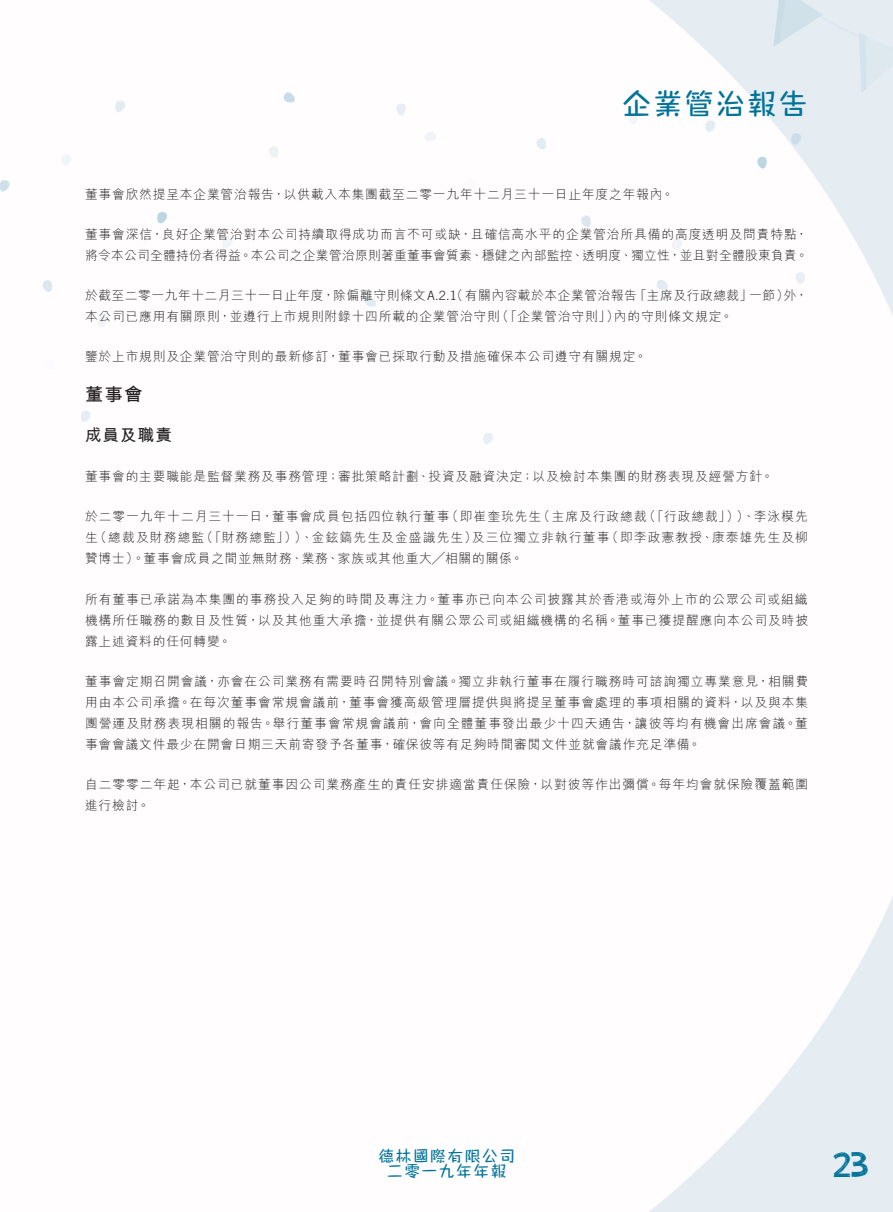
<style>
.page{position:relative;width:893px;height:1212px;background:#fff}
.page>*{position:absolute;margin:0;border:0;box-sizing:border-box;transform-origin:0 0}
.t1{font:36px "appleberry";color:#007398}
.t2{font:500 30px "M Comic HK";letter-spacing:.045em;color:#007398}
.t3{font:700 18px "M Hei HK";color:#231f20}
.t4{font:700 16.5px "M Hei HK";letter-spacing:.065em;color:#231f20}
.t5{font:500 16.2px/15.8px "M Comic HK";letter-spacing:.07em;color:#007398;text-align:center}
.t6{font:300 12.75px/21px "M Hei HK";letter-spacing:.065em;color:#231f20;text-align:justify}
.t7{font:300 12.75px/21px "M Hei HK";letter-spacing:.04em;color:#231f20}
.s1{font-family:"Trade Gothic LT Std"}
</style>
<div class="page">
<img style="left:0;top:0;width:893px;height:1212px">
<h2 class="t2" style="left:621px;top:85px;width:188px">企業管治報告</h2>
<p class="t6" style="left:85px;top:183px;width:590px">董事會欣然提呈本企業管治報告，以供載入本集團截至二零一九年十二月三十一日止年度之年報內。</p>
<p class="t6" style="left:85px;top:223px;width:725px">董事會深信，良好企業管治對本公司持續取得成功而言不可或缺，且確信高水平的企業管治所具備的高度透明及問責特點，將令本公司全體持份者得益。本公司之企業管治原則著重董事會質素、穩健之內部監控、透明度、獨立性，並且對全體股東負責。</p>
<p class="t7" style="left:85px;top:284px;width:724px">於截至二零一九年十二月三十一日止年度，除偏離守則條文<span class="s1">A.2.1</span>（有關內容載於本企業管治報告「主席及行政總裁」一節）外，本公司已應用有關原則，並遵行上市規則附錄十四所載的企業管治守則（「企業管治守則」）內的守則條文規定。</p>
<p class="t6" style="left:85px;top:346px;width:563px">鑒於上市規則及企業管治守則的最新修訂，董事會已採取行動及措施確保本公司遵守有關規定。</p>
<h3 class="t3" style="left:85px;top:381px;width:59px">董事會</h3>
<p class="t4" style="left:85px;top:423px;width:88px">成員及職責</p>
<p class="t6" style="left:85px;top:466px;width:690px">董事會的主要職能是監督業務及事務管理；審批策略計劃、投資及融資決定；以及檢討本集團的財務表現及經營方針。</p>
<p class="t6" style="left:85px;top:506px;width:724px">於二零一九年十二月三十一日，董事會成員包括四位執行董事（即崔奎玧先生（主席及行政總裁（「行政總裁」））、李泳模先生（總裁及財務總監（「財務總監」））、金鉉鎬先生及金盛識先生）及三位獨立非執行董事（即李政憲教授、康泰雄先生及柳贊博士）。董事會成員之間並無財務、業務、家族或其他重大╱相關的關係。</p>
<p class="t6" style="left:85px;top:588px;width:725px">所有董事已承諾為本集團的事務投入足夠的時間及專注力。董事亦已向本公司披露其於香港或海外上市的公眾公司或組織機構所任職務的數目及性質，以及其他重大承擔，並提供有關公眾公司或組織機構的名稱。董事已獲提醒應向本公司及時披露上述資料的任何轉變。</p>
<p class="t6" style="left:85px;top:670px;width:725px">董事會定期召開會議，亦會在公司業務有需要時召開特別會議。獨立非執行董事在履行職務時可諮詢獨立專業意見，相關費用由本公司承擔。在每次董事會常規會議前，董事會獲高級管理層提供與將提呈董事會處理的事項相關的資料，以及與本集團營運及財務表現相關的報告。舉行董事會常規會議前，會向全體董事發出最少十四天通告，讓彼等均有機會出席會議。董事會會議文件最少在開會日期三天前寄發予各董事，確保彼等有足夠時間審閱文件並就會議作充足準備。</p>
<p class="t6" style="left:85px;top:773px;width:725px">自二零零二年起，本公司已就董事因公司業務產生的責任安排適當責任保險，以對彼等作出彌償。每年均會就保險覆蓋範圍進行檢討。</p>
<p class="t5" style="left:378px;top:1147px;width:139px">德林國際有限公司二零一九年年報</p>
<h1 class="t1" style="left:834px;top:1139px;width:36px">23</h1>
</div>
